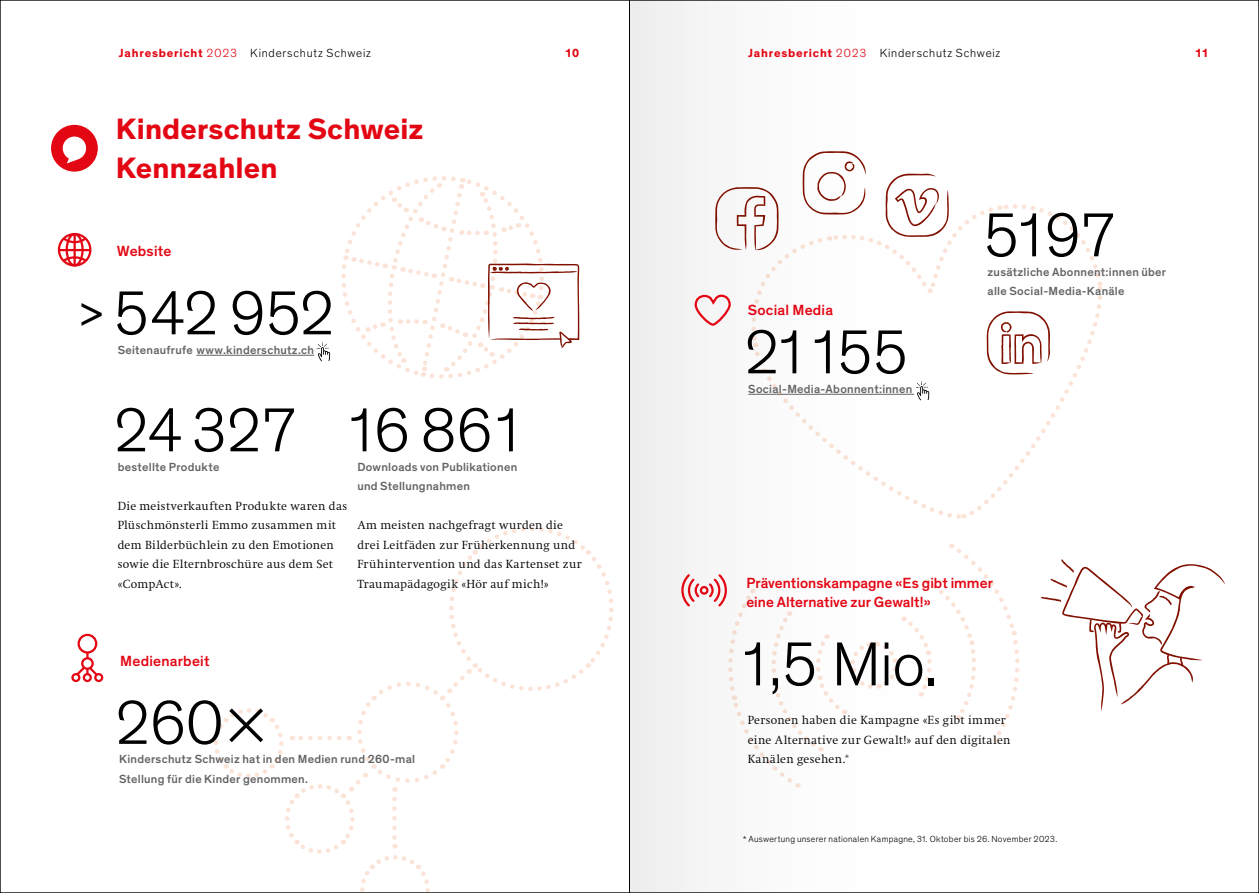
<style>
.page{position:relative;width:1259px;height:893px;background:#fff}
.page>*{position:absolute;margin:0;border:0;box-sizing:border-box;transform-origin:0 0}
.Zahlen{font:300 63px "Theinhardt";letter-spacing:-.04em;color:#000}
.Zahlen-2{font:500 31.5px "Theinhardt";color:#000}
.Kapiteltitel{font:700 30px "Theinhardt";letter-spacing:.005em;color:#e30613}
.Fakten_rot{font:500 15px/19.5px "Theinhardt";letter-spacing:.005em;color:#e30613}
.Fliesstext{font:300 12px/19.5px "Swift LT Pro";letter-spacing:.03em;color:#000}
.Fakten{font:500 12px/19.5px "Theinhardt";letter-spacing:.025em;color:#646363}
.Fakten_unterstrichen{font:500 12px/19.5px "Theinhardt";letter-spacing:.025em;color:#646363}
.t1{font:300 12px "Theinhardt";letter-spacing:.065em;color:#000}
.t2{font:700 12px "Theinhardt";color:#e30613}
.Diagrammtext{font:300 9px "Theinhardt";letter-spacing:.035em;color:#000}
.s1{font-weight:700;color:#e30613}
.s2{color:#e30613}
</style>
<div class="page">
<div style="left:51px;top:125px;width:47px;height:47px;background:#e30613;border-radius:50%"></div>
<svg style="left:63px;top:137px;width:23px;height:26px"></svg>
<svg style="left:214px;top:526px;width:400px;height:365px"></svg>
<div style="left:629px;top:0;width:339px;height:893px;background:#f7f7f7"></div>
<hr style="left:629px;top:0;width:1px;height:893px;background:#000">
<svg style="left:1041px;top:559px;width:184px;height:152px"></svg>
<hr style="left:196px;top:355px;width:118px;height:1px;background:#646363">
<svg style="left:317px;top:342px;width:13px;height:19px"></svg>
<svg style="left:341px;top:176px;width:238px;height:203px"></svg>
<div style="left:58px;top:233px;width:33px;height:34px;border:2px solid #e30613;border-radius:50%"></div>
<div style="left:66px;top:233px;width:18px;height:34px;border:2px solid #e30613;border-radius:50%"></div>
<hr style="left:58px;top:249px;width:33px;height:2px;background:#e30613">
<svg style="left:60px;top:235px;width:29px;height:9px"></svg>
<svg style="left:60px;top:255px;width:29px;height:9px"></svg>
<hr style="left:73px;top:234px;width:3px;height:32px;background:#e30613">
<svg style="left:694px;top:151px;width:409px;height:368px"></svg>
<div style="left:71px;top:673px;width:9px;height:9px;border:2px solid #e30613;border-radius:50%"></div>
<div style="left:83px;top:673px;width:9px;height:9px;border:2px solid #e30613;border-radius:50%"></div>
<div style="left:94px;top:673px;width:9px;height:9px;border:2px solid #e30613;border-radius:50%"></div>
<svg style="left:74px;top:653px;width:26px;height:25px"></svg>
<div style="left:78px;top:634px;width:19px;height:20px;border:2px solid #e30613;border-radius:50%"></div>
<svg style="left:681px;top:544px;width:339px;height:244px"></svg>
<div style="left:700px;top:586px;width:8px;height:9px;border:2px solid #e30613;border-radius:50%"></div>
<p class="t1" style="left:119px;top:46px;width:254px"><span class="s1">Jahresbericht</span> <span class="s2">2023</span> Kinderschutz Schweiz</p>
<p class="t2" style="left:565px;top:45px;width:16px">10</p>
<p class="t1" style="left:748px;top:46px;width:254px"><span class="s1">Jahresbericht</span> <span class="s2">2023</span> Kinderschutz Schweiz</p>
<p class="t2" style="left:1194px;top:45px;width:15px">11</p>
<h1 class="Kapiteltitel" style="left:116px;top:111px;width:309px">Kinderschutz Schweiz</h1>
<h1 class="Kapiteltitel" style="left:116px;top:150px;width:163px">Kennzahlen</h1>
<p class="Zahlen-2" style="left:80px;top:296px;width:24px">&gt;</p>
<p class="Fakten_rot" style="left:117px;top:242px;width:56px">Website</p>
<p class="Zahlen" style="left:113px;top:276px;width:224px">542 952</p>
<p class="Fakten" style="left:118px;top:340px;width:198px">Seitenaufrufe www.kinderschutz.ch</p>
<p class="Zahlen" style="left:113px;top:393px;width:186px">24 327</p>
<p class="Fakten" style="left:118px;top:457px;width:103px">bestellte Produkte</p>
<p class="Zahlen" style="left:342px;top:393px;width:185px">16 861</p>
<p class="Fakten" style="left:357px;top:457px;width:161px">Downloads von Publikationen und Stellungnahmen</p>
<p class="Fliesstext" style="left:118px;top:496px;width:231px">Die meistverkauften Produkte waren das<br>Plüschmönsterli Emmo zusammen mit dem Bilderbüchlein zu den Emotionen sowie die Elternbroschüre aus dem Set «CompAct».</p>
<p class="Fliesstext" style="left:357px;top:516px;width:226px">Am meisten nachgefragt wurden die drei Leitfäden zur Früherkennung und Frühintervention und das Kartenset zur Traumapädagogik «Hör auf mich!»</p>
<p class="Fakten_rot" style="left:120px;top:651px;width:91px">Medienarbeit</p>
<p class="Zahlen" style="left:114px;top:686px;width:153px">260×</p>
<p class="Fakten" style="left:119px;top:750px;width:298px">Kinderschutz Schweiz hat in den Medien rund 260-mal<br>Stellung für die Kinder genommen.</p>
<p class="Fakten_rot" style="left:747px;top:300px;width:87px">Social Media</p>
<p class="Zahlen" style="left:743px;top:315px;width:167px">21155</p>
<p class="Fakten_unterstrichen" style="left:748px;top:379px;width:166px">Social-Media-Abonnent:innen</p>
<p class="Zahlen" style="left:982px;top:198px;width:135px">5197</p>
<p class="Fakten_unterstrichen" style="left:987px;top:262px;width:180px">zusätzliche Abonnent:innen über alle Social-Media-Kanäle</p>
<p class="Fakten_rot" style="left:746px;top:573px;width:248px">Präventionskampagne «Es gibt immer eine Alternative zur Gewalt!»</p>
<p class="Zahlen" style="left:736px;top:627px;width:203px">1,5 Mio.</p>
<p class="Fliesstext" style="left:747px;top:711px;width:264px">Personen haben die Kampagne «Es gibt immer eine Alternative zur Gewalt!» auf den digitalen<br>Kanälen gesehen.*</p>
<p class="Diagrammtext" style="left:743px;top:834px;width:316px">* Auswertung unserer nationalen Kampagne, 31. Oktober bis 26. November 2023.</p>
</div>
